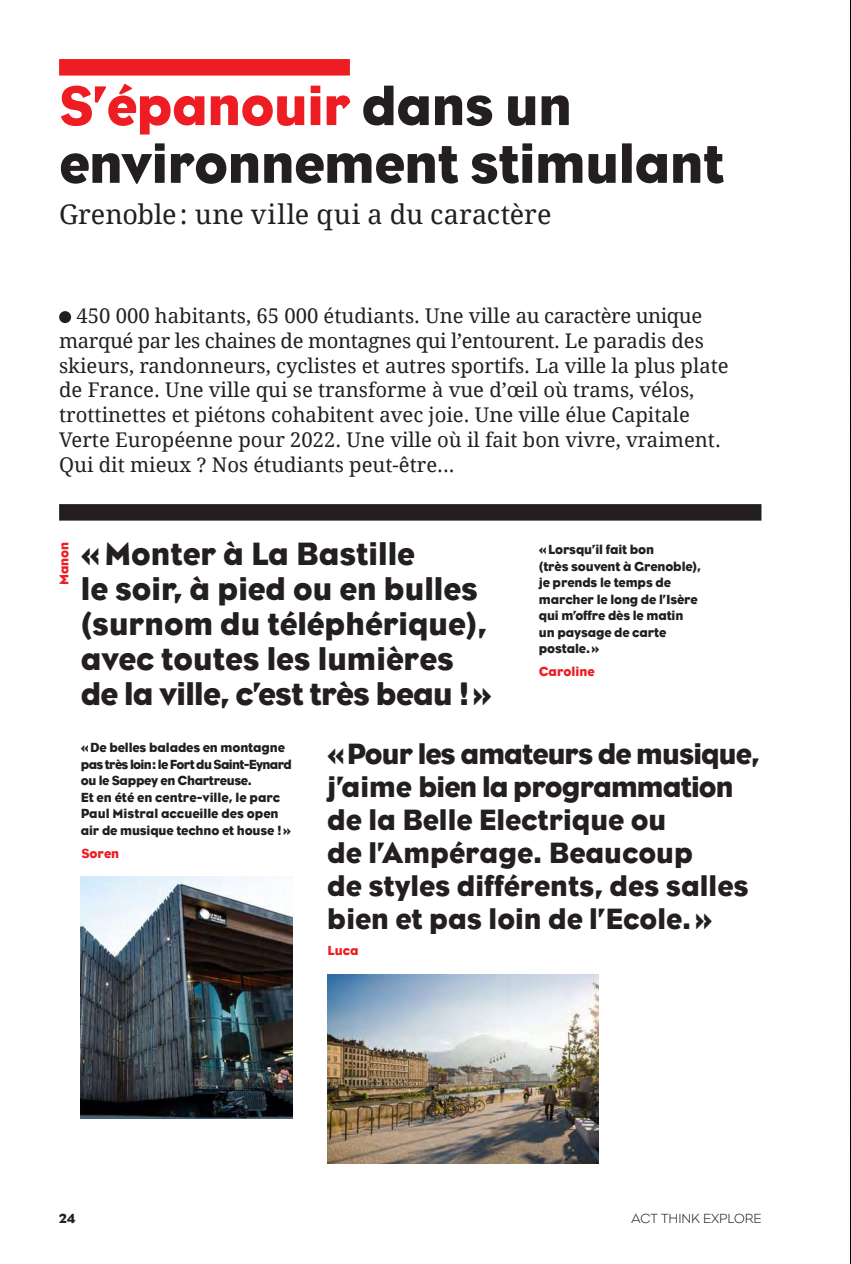
<style>
.page{position:relative;width:851px;height:1264px;background:#fff}
.page>*{position:absolute;margin:0;border:0;box-sizing:border-box;transform-origin:0 0}
.t1{font:57px/57.8px "Eagle";letter-spacing:-.01em;color:#231f20}
.t2{font:33px/35.1px "Eagle";color:#231f20}
.t3{font:30px/33px "Eagle";color:#231f20}
.t4{font:27px "Droid Serif";color:#231f20}
.t5{font:20.25px/24.8px "Droid Serif";color:#231f20}
.t6{font:13.5px/16.5px "Eagle";letter-spacing:-.01em;color:#231f20}
.t7{font:13.5px "Eagle";color:#ee1d23}
.t8{font:300 13.5px "Eagle";letter-spacing:.025em;color:#231f20}
.s1{color:#ee1d23}
</style>
<div class="page">
<img style="left:850px;top:1px;width:1px;height:1260px">
<img style="left:327px;top:974px;width:271px;height:189px">
<img style="left:81px;top:876px;width:211px;height:242px">
<div style="left:59px;top:59px;width:291px;height:17px;background:#ee1d23"></div>
<div style="left:59px;top:311px;width:12px;height:12px;background:#231f20;border-radius:50%"></div>
<div style="left:59px;top:504px;width:702px;height:16px;background:#231f20"></div>
<h1 class="t1" style="left:59px;top:77px;width:666px"><span class="s1">S’épanouir</span> dans un environnement stimulant</h1>
<h3 class="t4" style="left:59px;top:196px;width:493px">Grenoble: une ville qui a du caractère</h3>
<p class="t5" style="left:59px;top:303px;width:670px;text-indent:17px">450 000 habitants, 65 000 étudiants. Une ville au caractère unique marqué par les chaines de montagnes qui l’entourent. Le paradis des skieurs, randonneurs, cyclistes et autres sportifs. La ville la plus plate de France. Une ville qui se transforme à vue d’œil où trams, vélos, trottinettes et piétons cohabitent avec joie. Une ville élue Capitale Verte Européenne pour 2022. Une ville où il fait bon vivre, vraiment.<br>Qui dit mieux ? Nos étudiants peut-être...</p>
<p class="t7" style="left:56px;top:585px;width:45px;rotate:-90deg">Manon</p>
<h2 class="t2" style="left:81px;top:536px;width:412px">«Monter à La Bastille<br>le soir, à pied ou en bulles (surnom du téléphérique), avec toutes les lumières de la ville, c’est très beau !»</h2>
<p class="t6" style="left:538px;top:541px;width:164px">«Lorsqu’il fait bon<br>(très souvent à Grenoble), je prends le temps de marcher le long de l’Isère qui m’offre dès le matin un paysage de carte postale.»</p>
<p class="t7" style="left:538px;top:663px;width:57px">Caroline</p>
<p class="t6" style="left:81px;top:739px;width:212px">«De belles balades en montagne pas très loin: le Fort du Saint-Eynard ou le Sappey en Chartreuse.<br>Et en été en centre-ville, le parc<br>Paul Mistral accueille des open air de musique techno et house !»</p>
<h3 class="t3" style="left:327px;top:737px;width:433px">«Pour les amateurs de musique, j’aime bien la programmation de la Belle Electrique ou<br>de l’Ampérage. Beaucoup<br>de styles différents, des salles bien et pas loin de l’Ecole.»</h3>
<p class="t7" style="left:81px;top:845px;width:39px">Soren</p>
<p class="t7" style="left:327px;top:942px;width:32px">Luca</p>
<p class="t6" style="left:59px;top:1209px;width:18px">24</p>
<p class="t8" style="left:631px;top:1210px;width:131px">ACT THINK EXPLORE</p>
</div>
